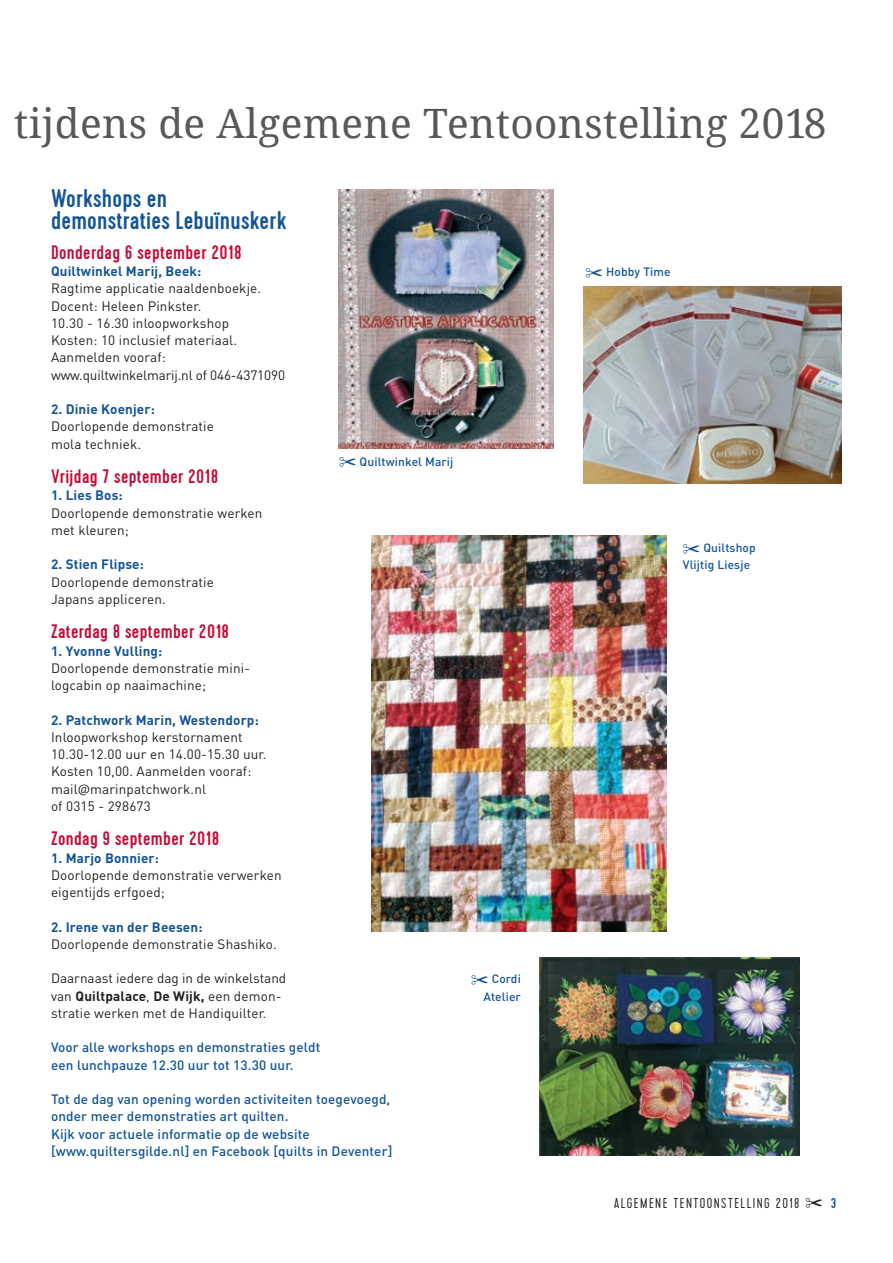
<style>
.page{position:relative;width:893px;height:1263px;background:#fff}
.page>*{position:absolute;margin:0;border:0;box-sizing:border-box;transform-origin:0 0}
.t1{font:40.5px "Droid Serif";letter-spacing:.01em;color:#57585a}
.t2{font:500 25.5px/21.8px "Cervo";letter-spacing:.01em;color:#145596}
.t3{font:500 19.5px "Cervo";letter-spacing:.02em;color:#c40c37}
.t4{font:300 14.25px "Cervo";letter-spacing:.1em;color:#231f20}
.t5{font:500 14.25px "Cervo";color:#145596}
.t6{font:13.5px/17.2px "DIN";letter-spacing:.01em;color:#231f20}
.t7{font:500 13.5px/17.2px "DIN";letter-spacing:.01em;color:#145596}
.t8{font:700 13.5px "DIN";letter-spacing:.01em;color:#145596}
.t9{font:500 12px/17.2px "DIN";letter-spacing:.01em;color:#145596}
.s1{font-family:"Meta Normal"}
.s2{font-weight:700}
</style>
<div class="page">
<img style="left:539px;top:957px;width:260px;height:199px">
<img style="left:584px;top:286px;width:258px;height:197px">
<img style="left:339px;top:190px;width:214px;height:258px">
<img style="left:372px;top:536px;width:294px;height:396px">
<h1 class="t1" style="left:14px;top:100px;width:814px">tijdens de Algemene Tentoonstelling 2018</h1>
<h2 class="t2" style="left:51px;top:188px;width:237px">Workshops en demonstraties Lebuïnuskerk</h2>
<h3 class="t3" style="left:51px;top:241px;width:192px">Donderdag 6 september 2018</h3>
<p class="t8" style="left:51px;top:262px;width:152px">Quiltwinkel Marij, Beek:</p>
<p class="t6" style="left:51px;top:280px;width:236px">Ragtime applicatie naaldenboekje.<br>Docent: Heleen Pinkster.<br>10.30 - 16.30 inloopworkshop<br>Kosten: 10 inclusief materiaal.<br>Aanmelden vooraf: www.quiltwinkelmarij.nl of 046-4371090</p>
<p class="t8" style="left:51px;top:400px;width:105px">2. Dinie Koenjer:</p>
<p class="t6" style="left:51px;top:418px;width:164px">Doorlopende demonstratie mola techniek.</p>
<h3 class="t3" style="left:51px;top:465px;width:169px">Vrijdag 7 september 2018</h3>
<p class="t8" style="left:51px;top:486px;width:73px">1. Lies Bos:</p>
<p class="t6" style="left:51px;top:504px;width:213px">Doorlopende demonstratie werken met kleuren;</p>
<p class="t8" style="left:51px;top:555px;width:95px">2. Stien Flipse:</p>
<p class="t6" style="left:51px;top:573px;width:164px">Doorlopende demonstratie<br>Japans appliceren.</p>
<h3 class="t3" style="left:51px;top:620px;width:180px">Zaterdag 8 september 2018</h3>
<p class="t8" style="left:51px;top:642px;width:113px">1. Yvonne Vulling:</p>
<p class="t6" style="left:51px;top:659px;width:201px">Doorlopende demonstratie mini&shy;logcabin op naaimachine;</p>
<p class="t8" style="left:51px;top:711px;width:209px">2. Patchwork Marin, Westendorp:</p>
<p class="t6" style="left:51px;top:728px;width:217px">Inloopworkshop kerstornament<br>10.30-12.00 uur en 14.00-15.30 uur.<br>Kosten 10,00. Aanmelden vooraf: mail<span class="s1">@</span>marinpatchwork.nl<br>of 0315 - 298673</p>
<h3 class="t3" style="left:51px;top:827px;width:170px">Zondag 9 september 2018</h3>
<p class="t8" style="left:51px;top:849px;width:110px">1. Marjo Bonnier:</p>
<p class="t6" style="left:51px;top:866px;width:232px">Doorlopende demonstratie verwerken eigentijds erfgoed;</p>
<p class="t8" style="left:51px;top:918px;width:153px">2. Irene van der Beesen:</p>
<p class="t6" style="left:51px;top:935px;width:227px">Doorlopende demonstratie Shashiko.</p>
<p class="t6" style="left:51px;top:970px;width:237px">Daarnaast iedere dag in de winkelstand van <span class="s2">Quiltpalace</span>, <span class="s2">De Wijk,</span> een demon&shy;stratie werken met de Handiquilter.</p>
<p class="t9" style="left:360px;top:452px;width:95px">Quiltwinkel Marij</p>
<p class="t7" style="left:51px;top:1038px;width:271px">Voor alle workshops en demonstraties geldt een lunchpauze 12.30 uur tot 13.30 uur.</p>
<p class="t7" style="left:51px;top:1090px;width:343px">Tot de dag van opening worden activiteiten toegevoegd, onder meer demonstraties art quilten.<br>Kijk voor actuele informatie op de website [www.quiltersgilde.nl] en Facebook [quilts in Deventer]</p>
<p class="t9" style="left:483px;top:970px;width:39px;text-align:right">Cordi<br>Atelier</p>
<p class="t9" style="left:606px;top:263px;width:66px">Hobby Time</p>
<p class="t9" style="left:683px;top:539px;width:74px;text-indent:21px">Quiltshop<br>Vlijtig Liesje</p>
<p class="t4" style="left:614px;top:1195px;width:187px">ALGEMENE TENTOONSTELLING 2018</p>
<p class="t5" style="left:831px;top:1194px;width:7px">3</p>
</div>
